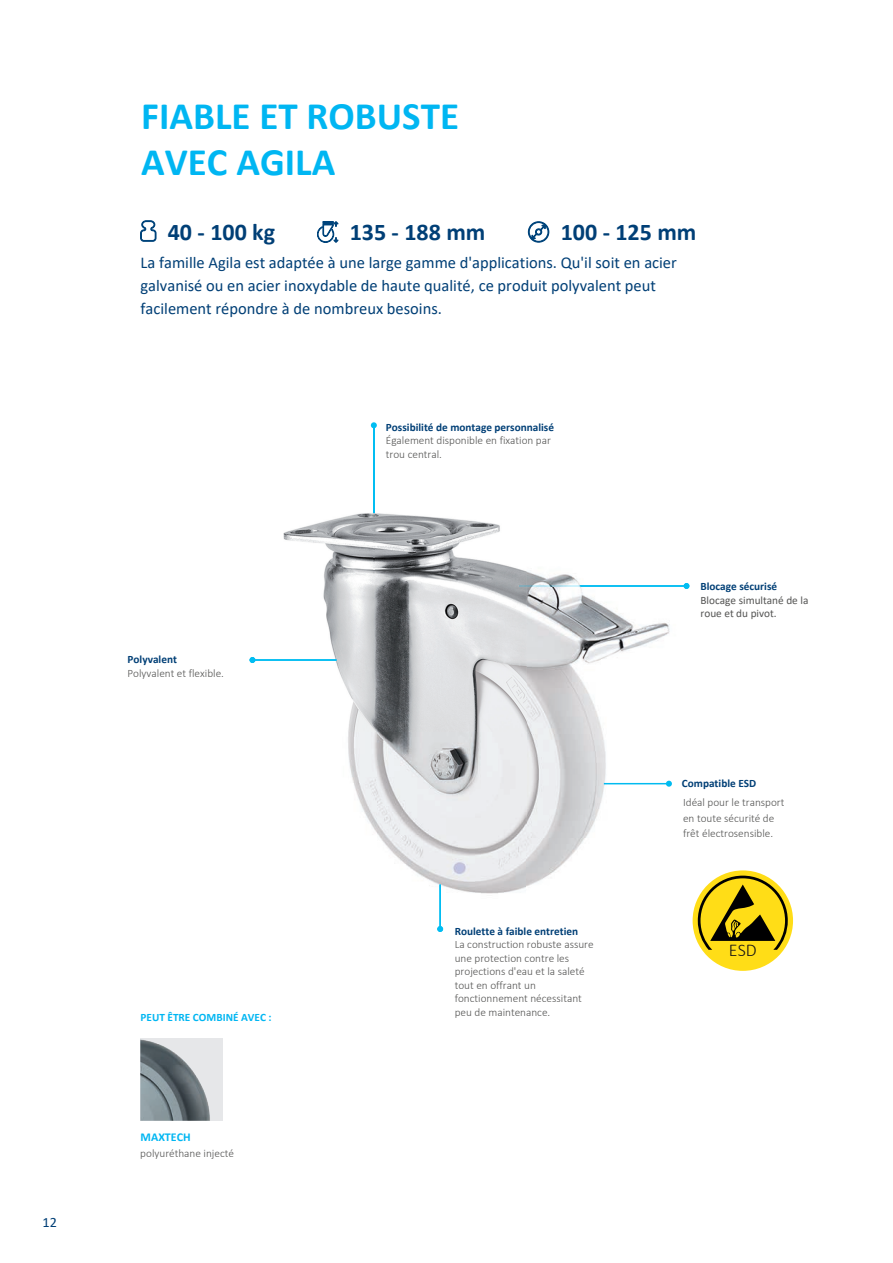
<style>
.page{position:relative;width:893px;height:1263px;background:#fff}
.page>*{position:absolute;margin:0;border:0;box-sizing:border-box;transform-origin:0 0}
.t1{font:700 39px/46px "Calibri";color:#00b6f2}
.t2{font:700 24px "Calibri";color:#003f76}
.t3{font:300 18px "Calibri";color:#171615}
.t4{font:16.5px/23.1px "Calibri";color:#003f76}
.t5{font:14.25px "Calibri";color:#003f76}
.t6{font:700 12px "Calibri";color:#00b6f2}
.t7{font:300 11.25px/13.5px "Calibri";color:#545453}
.t8{font:700 11.25px "Calibri";color:#003f76}
.t9{font:11.25px/13.5px "Calibri";color:#545453}
.t10{font:700 11.25px "Calibri";color:#00b6f2}
</style>
<div class="page">
<svg style="left:140px;top:220px;width:16px;height:22px"></svg>
<svg style="left:317px;top:221px;width:21px;height:22px"></svg>
<svg style="left:528px;top:221px;width:21px;height:22px"></svg>
<img style="left:255px;top:513px;width:470px;height:430px">
<img style="left:519px;top:585px;width:164px;height:2px">
<svg style="left:683px;top:583px;width:6px;height:6px"></svg>
<img style="left:439px;top:884px;width:2px;height:42px">
<svg style="left:437px;top:926px;width:6px;height:6px"></svg>
<hr style="left:604px;top:783px;width:65px;height:1px;background:#01bbf0">
<svg style="left:666px;top:781px;width:6px;height:6px"></svg>
<div style="left:693px;top:870px;width:100px;height:101px;background:#ffdd17;border-radius:50%"></div>
<svg style="left:698px;top:876px;width:90px;height:74px"></svg>
<div style="left:140px;top:1038px;width:83px;height:83px;background:#e6e7e9"></div>
<img style="left:140px;top:1039px;width:70px;height:82px">
<hr style="left:252px;top:659px;width:85px;height:2px;background:#01bdf2">
<img style="left:373px;top:513px;width:2px;height:84px">
<svg style="left:249px;top:657px;width:6px;height:6px"></svg>
<svg style="left:371px;top:422px;width:6px;height:6px"></svg>
<hr style="left:373px;top:425px;width:2px;height:88px;background:#01bdf2">
<p class="t5" style="left:43px;top:1212px;width:16px">12</p>
<h1 class="t1" style="left:141px;top:93px;width:319px">FIABLE ET ROBUSTE<br>AVEC AGILA</h1>
<h2 class="t2" style="left:168px;top:215px;width:109px">40 - 100 kg</h2>
<h2 class="t2" style="left:350px;top:215px;width:137px">135 - 188 mm</h2>
<h2 class="t2" style="left:561px;top:215px;width:137px">100 - 125 mm</h2>
<h3 class="t4" style="left:141px;top:250px;width:538px">La famille Agila est adaptée à une large gamme d'applications. Qu'il soit en acier galvanisé ou en acier inoxydable de haute qualité, ce produit polyvalent peut facilement répondre à de nombreux besoins.</h3>
<p class="t8" style="left:128px;top:651px;width:51px">Polyvalent</p>
<p class="t7" style="left:128px;top:666px;width:98px">Polyvalent et flexible.</p>
<p class="t10" style="left:141px;top:1009px;width:133px">PEUT ÊTRE COMBINÉ AVEC :</p>
<p class="t6" style="left:141px;top:1128px;width:52px">MAXTECH</p>
<p class="t7" style="left:140px;top:1146px;width:95px">polyuréthane injecté</p>
<p class="t8" style="left:386px;top:419px;width:170px">Possibilité de montage personnalisé</p>
<p class="t7" style="left:386px;top:433px;width:167px">Également disponible en fixation par trou central.</p>
<p class="t8" style="left:700px;top:578px;width:78px">Blocage sécurisé</p>
<p class="t9" style="left:700px;top:593px;width:109px">Blocage simultané de la roue et du pivot.</p>
<p class="t8" style="left:682px;top:775px;width:76px">Compatible ESD</p>
<p class="t7" style="left:683px;top:794px;width:103px;line-height:15.8px">Idéal pour le transport en toute sécurité de frêt électrosensible.</p>
<p class="t8" style="left:455px;top:923px;width:125px">Roulette à faible entretien</p>
<p class="t7" style="left:455px;top:937px;width:140px">La construction robuste assure une protection contre les projections d'eau et la saleté tout en offrant un fonctionnement nécessitant peu de maintenance.</p>
<h3 class="t3" style="left:729px;top:939px;width:29px">ESD</h3>
</div>
